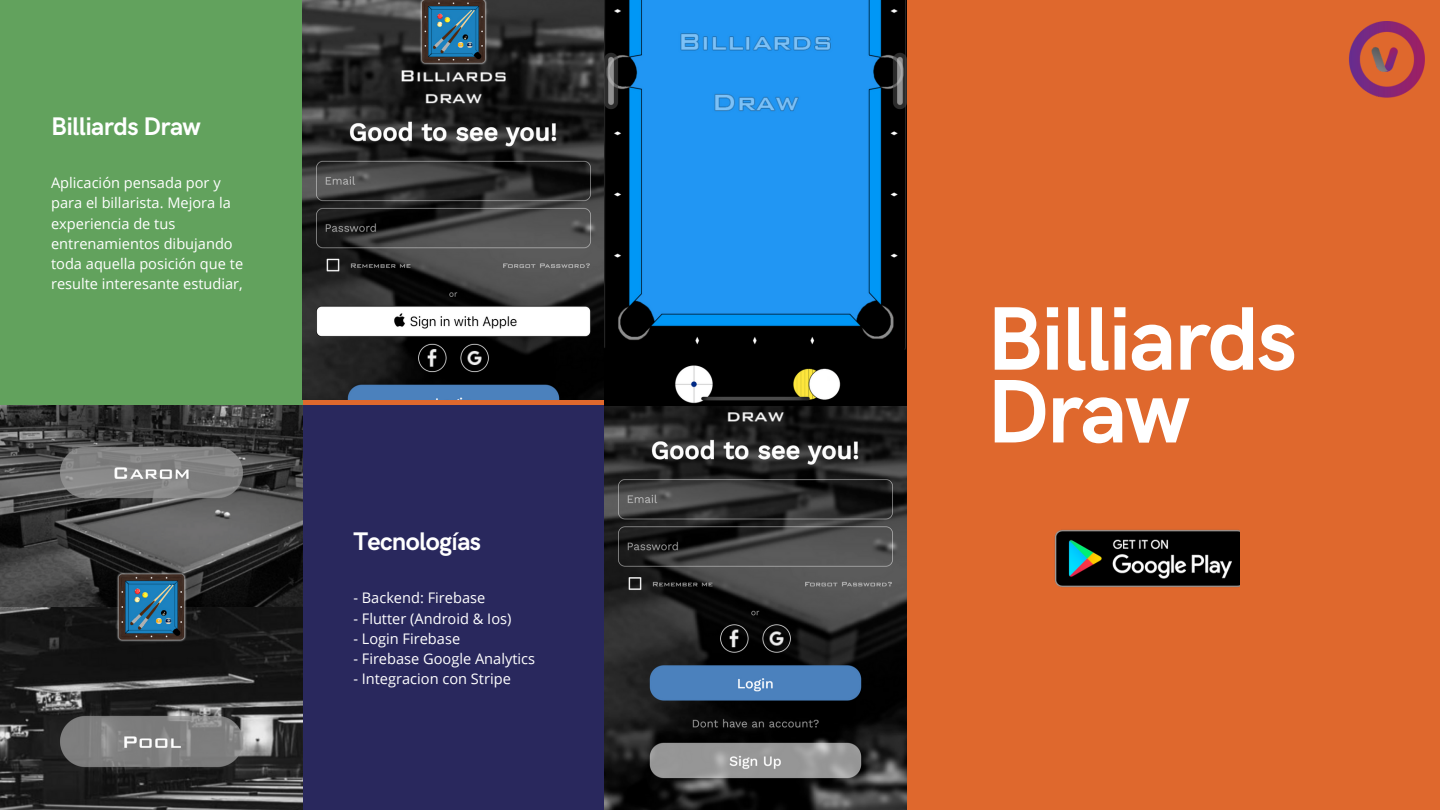
<style>
.page{position:relative;width:1440px;height:810px;background:#df682d}
.page>*{position:absolute;margin:0;border:0;box-sizing:border-box;transform-origin:0 0}
.t1{font:700 90.5px/72.8px "HK Grotesk";letter-spacing:-.025em;color:#fff}
.t2{font:700 25.5px "HK Grotesk";letter-spacing:-.025em;color:#fff}
.t3{font:14.6px/20.2px "Open Sans";color:#fff}
</style>
<div class="page">
<div style="left:302px;top:405px;width:302px;height:405px;background:#29285d"></div>
<div style="left:0;top:0;width:302px;height:405px;background:#62a25d"></div>
<img style="left:302px;top:0;width:302px;height:400px">
<img style="left:0;top:405px;width:302px;height:405px">
<img style="left:604px;top:0;width:303px;height:810px">
<img style="left:1054px;top:529px;width:186px;height:59px">
<img style="left:1349px;top:21px;width:76px;height:77px">
<p class="t2" style="left:51px;top:112px;width:151px">Billiards Draw</p>
<p class="t3" style="left:51px;top:172px;width:194px">Aplicación pensada por y para el billarista. Mejora la experiencia de tus entrenamientos dibujando toda aquella posición que te resulte interesante estudiar,</p>
<p class="t2" style="left:353px;top:527px;width:129px">Tecnologías</p>
<p class="t3" style="left:353px;top:588px;width:133px">- Backend: Firebase</p>
<p class="t3" style="left:353px;top:608px;width:160px">- Flutter (Android &amp; Ios)</p>
<p class="t3" style="left:353px;top:628px;width:108px">- Login Firebase</p>
<p class="t3" style="left:353px;top:648px;width:183px">- Firebase Google Analytics</p>
<p class="t3" style="left:353px;top:668px;width:159px">- Integracion con Stripe</p>
<p class="t1" style="left:987px;top:306px;width:312px">Billiards<br>Draw</p>
</div>
